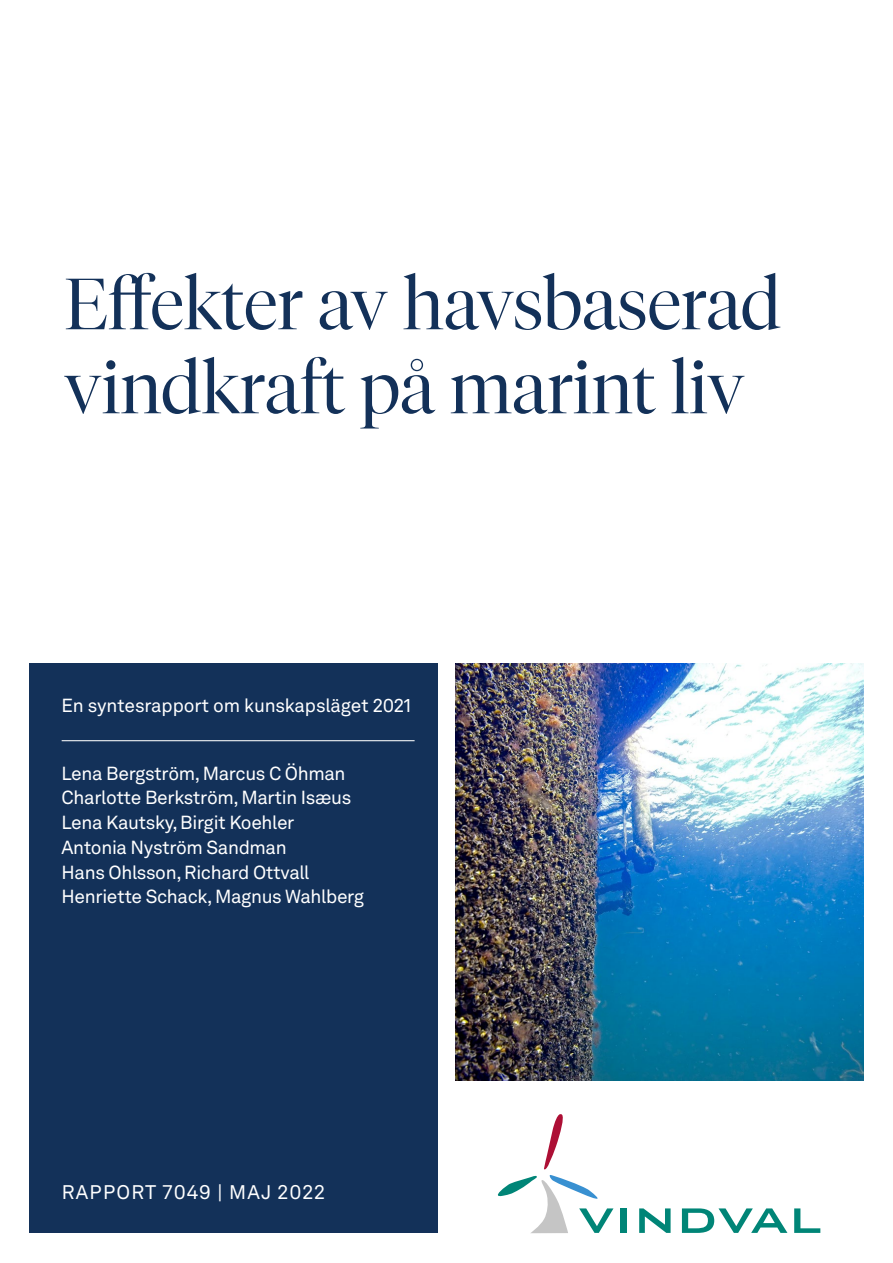
<style>
.page{position:relative;width:893px;height:1263px;background:#fff}
.page>*{position:absolute;margin:0;border:0;box-sizing:border-box;transform-origin:0 0}
._2_Huvudrubrik{font:300 72px/84px "Tiempos Fine";letter-spacing:-.005em;color:#133159}
.Rapportnummer_-_framsida{font:19.5px "Akkurat LL";letter-spacing:.055em;color:#fff}
._3U_Författarnamn{font:18.75px/24.8px "Akkurat LL";letter-spacing:-.02em;color:#fff}
._2U_Underrubrik{font:18.75px "Akkurat LL";letter-spacing:-.01em;color:#fff}
</style>
<div class="page">
<img style="left:455px;top:663px;width:408px;height:417px">
<div style="left:30px;top:663px;width:408px;height:570px;background:#133159"></div>
<hr style="left:62px;top:740px;width:353px;height:1px;background:#fff">
<div style="left:621px;top:1208px;width:6px;height:25px;background:#008577"></div>
<svg style="left:639px;top:1208px;width:32px;height:25px"></svg>
<svg style="left:682px;top:1208px;width:105px;height:25px"></svg>
<svg style="left:794px;top:1208px;width:26px;height:25px"></svg>
<svg style="left:498px;top:1114px;width:115px;height:119px"></svg>
<p class="_2_Huvudrubrik" style="left:64px;top:261px;width:719px">Effekter av havsbaserad vindkraft på marint liv</p>
<p class="_2U_Underrubrik" style="left:62px;top:692px;width:351px">En syntesrapport om kunskapsläget 2021</p>
<p class="_3U_Författarnamn" style="left:62px;top:760px;width:304px">Lena Bergström, Marcus C Öhman<br>Charlotte Berkström, Martin Isæus<br>Lena Kautsky, Birgit Koehler<br>Antonia Nyström Sandman<br>Hans Ohlsson, Richard Ottvall<br>Henriette Schack, Magnus Wahlberg</p>
<p class="Rapportnummer_-_framsida" style="left:62px;top:1178px;width:265px">RAPPORT 7049 | MAJ 2022</p>
</div>
